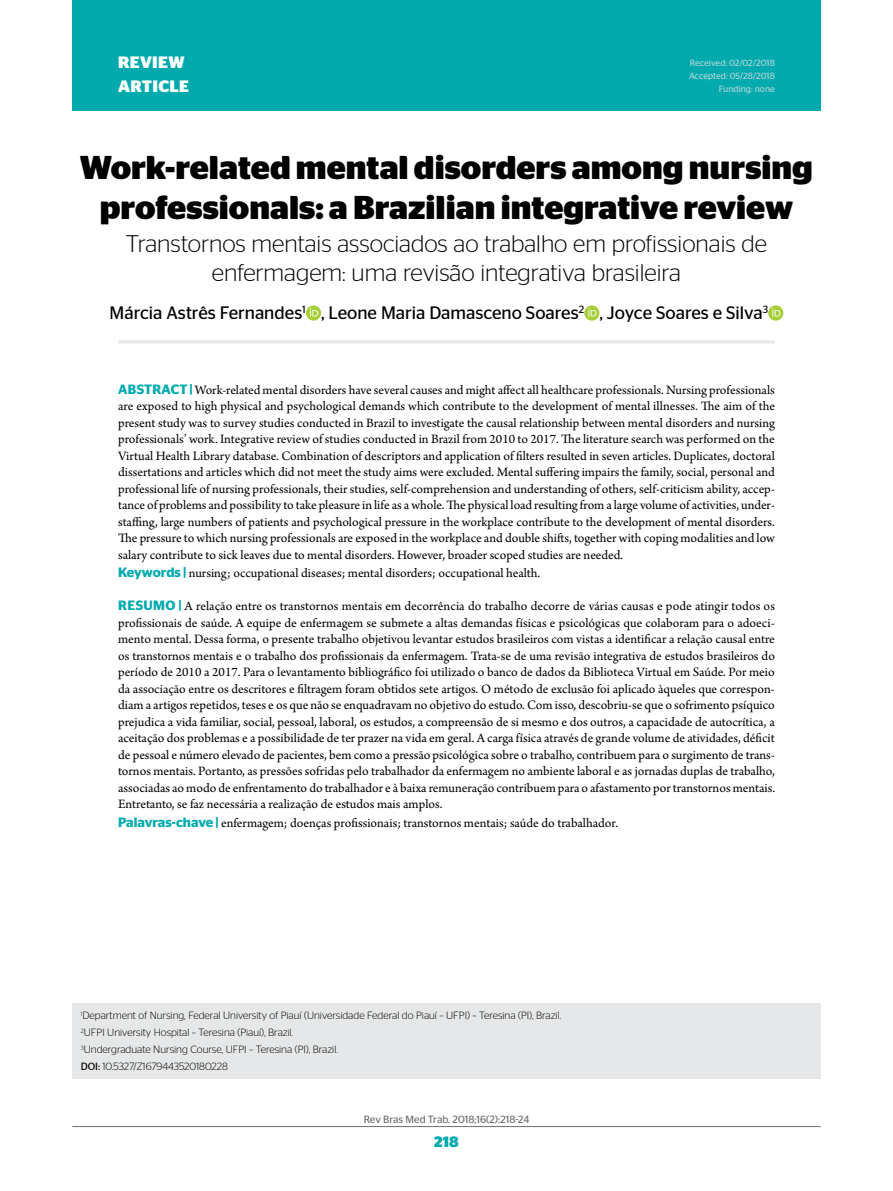
<style>
.page{position:relative;width:893px;height:1191px;background:#fff}
.page>*{position:absolute;margin:0;border:0;box-sizing:border-box;transform-origin:0 0}
.t1{font:700 33px/39.6px "Stag Sans";color:#000;text-align:center}
.t2{font:300 24px/28.8px "Stag Sans";color:#000;text-align:center}
.t3{font:18px "Stag Sans";color:#000}
.t4{font:700 16.5px/24px "Stag Sans";letter-spacing:.02em;color:#fff}
.t5{font:700 15px "Stag Sans";color:#02aaad}
.t6{font:13.5px/16.5px "Arno Pro";color:#000;text-align:justify}
.t7{font:300 10.5px/16.8px "Stag Sans";color:#000}
.t8{font:10.5px "Stag Sans";color:#6d6e71}
.t9{font:9px/12.9px "Stag Sans";color:#afd5d8;text-align:right}
.s1{font-family:"Stag Sans";font-weight:600;color:#02aaad}
.s2{font-weight:400}
</style>
<div class="page">
<hr style="left:72px;top:1126px;width:749px;height:1px;background:#6d6e71">
<div style="left:72px;top:0;width:749px;height:111px;background:#02aaad"></div>
<div style="left:72px;top:1002px;width:749px;height:76px;background:#e6e7e8"></div>
<hr style="left:118px;top:340px;width:657px;height:3px;background:#e6e7e8">
<svg style="left:306px;top:305px;width:15px;height:16px"></svg>
<svg style="left:310px;top:308px;width:8px;height:8px"></svg>
<svg style="left:584px;top:305px;width:15px;height:16px"></svg>
<svg style="left:588px;top:308px;width:9px;height:8px"></svg>
<svg style="left:768px;top:305px;width:15px;height:16px"></svg>
<svg style="left:772px;top:308px;width:8px;height:8px"></svg>
<p class="t4" style="left:118px;top:50px;width:72px">REVIEW<br>ARTICLE</p>
<p class="t9" style="left:689px;top:56px;width:87px">Received: 02/02/2018<br>Accepted: 05/28/2018<br>Funding: none</p>
<h1 class="t1" style="left:80px;top:148px;width:735px">Work-related mental disorders among nursing professionals: a Brazilian integrative review</h1>
<h2 class="t2" style="left:126px;top:229px;width:643px">Transtornos mentais associados ao trabalho em profissionais de enfermagem: uma revisão integrativa brasileira</h2>
<h3 class="t3" style="left:110px;top:303px;width:660px">Márcia Astrês Fernandes<sup>1</sup> , Leone Maria Damasceno Soares<sup>2</sup> , Joyce Soares e Silva<sup>3</sup></h3>
<p class="t6" style="left:118px;top:382px;width:659px"><span class="s1">ABSTRACT |</span> Work-related mental disorders have several causes and might affect all healthcare professionals. Nursing professionals are exposed to high physical and psychological demands which contribute to the development of mental illnesses. The aim of the present study was to survey studies conducted in Brazil to investigate the causal relationship between mental disorders and nursing professionals’ work. Integrative review of studies conducted in Brazil from 2010 to 2017. The literature search was performed on the Virtual Health Library database. Combination of descriptors and application of filters resulted in seven articles. Duplicates, doctoral dissertations and articles which did not meet the study aims were excluded. Mental suffering impairs the family, social, personal and professional life of nursing professionals, their studies, self-comprehension and understanding of others, self-criticism ability, accep&shy;tance of problems and possibility to take pleasure in life as a whole. The physical load resulting from a large volume of activities, under&shy;staffing, large numbers of patients and psychological pressure in the workplace contribute to the development of mental disorders.<br>The pressure to which nursing professionals are exposed in the workplace and double shifts, together with coping modalities and low salary contribute to sick leaves due to mental disorders. However, broader scoped studies are needed.</p>
<p class="t6" style="left:118px;top:566px;width:424px"><span class="s1">Keywords |</span> nursing; occupational diseases; mental disorders; occupational health.</p>
<p class="t6" style="left:118px;top:599px;width:658px"><span class="s1">RESUMO |</span> A relação entre os transtornos mentais em decorrência do trabalho decorre de várias causas e pode atingir todos os profissionais de saúde. A equipe de enfermagem se submete a altas demandas físicas e psicológicas que colaboram para o adoeci&shy;mento mental. Dessa forma, o presente trabalho objetivou levantar estudos brasileiros com vistas a identificar a relação causal entre os transtornos mentais e o trabalho dos profissionais da enfermagem. Trata-se de uma revisão integrativa de estudos brasileiros do período de 2010 a 2017. Para o levantamento bibliográfico foi utilizado o banco de dados da Biblioteca Virtual em Saúde. Por meio da associação entre os descritores e filtragem foram obtidos sete artigos. O método de exclusão foi aplicado àqueles que correspon&shy;diam a artigos repetidos, teses e os que não se enquadravam no objetivo do estudo. Com isso, descobriu-se que o sofrimento psíquico prejudica a vida familiar, social, pessoal, laboral, os estudos, a compreensão de si mesmo e dos outros, a capacidade de autocrítica, a aceitação dos problemas e a possibilidade de ter prazer na vida em geral. A carga física através de grande volume de atividades, déficit de pessoal e número elevado de pacientes, bem como a pressão psicológica sobre o trabalho, contribuem para o surgimento de trans&shy;tornos mentais. Portanto, as pressões sofridas pelo trabalhador da enfermagem no ambiente laboral e as jornadas duplas de trabalho, associadas ao modo de enfrentamento do trabalhador e à baixa remuneração contribuem para o afastamento por transtornos mentais.<br>Entretanto, se faz necessária a realização de estudos mais amplos.</p>
<p class="t6" style="left:118px;top:815px;width:501px"><span class="s1">Palavras-chave |</span> enfermagem; doenças profissionais; transtornos mentais; saúde do trabalhador.</p>
<p class="t7" style="left:81px;top:1007px;width:482px"><sup>1</sup>Department of Nursing, Federal University of Piauí (Universidade Federal do Piauí – UFPI) – Teresina (PI), Brazil.<br><sup>2</sup>UFPI University Hospital – Teresina (Piauí), Brazil.<br><sup>3</sup>Undergraduate Nursing Course, UFPI – Teresina (PI), Brazil.<br><span class="s2">DOI:</span> 10.5327/Z1679443520180228</p>
<p class="t8" style="left:364px;top:1113px;width:167px">Rev Bras Med Trab. 2018;16(2):218-24</p>
<p class="t5" style="left:434px;top:1132px;width:26px">218</p>
</div>
